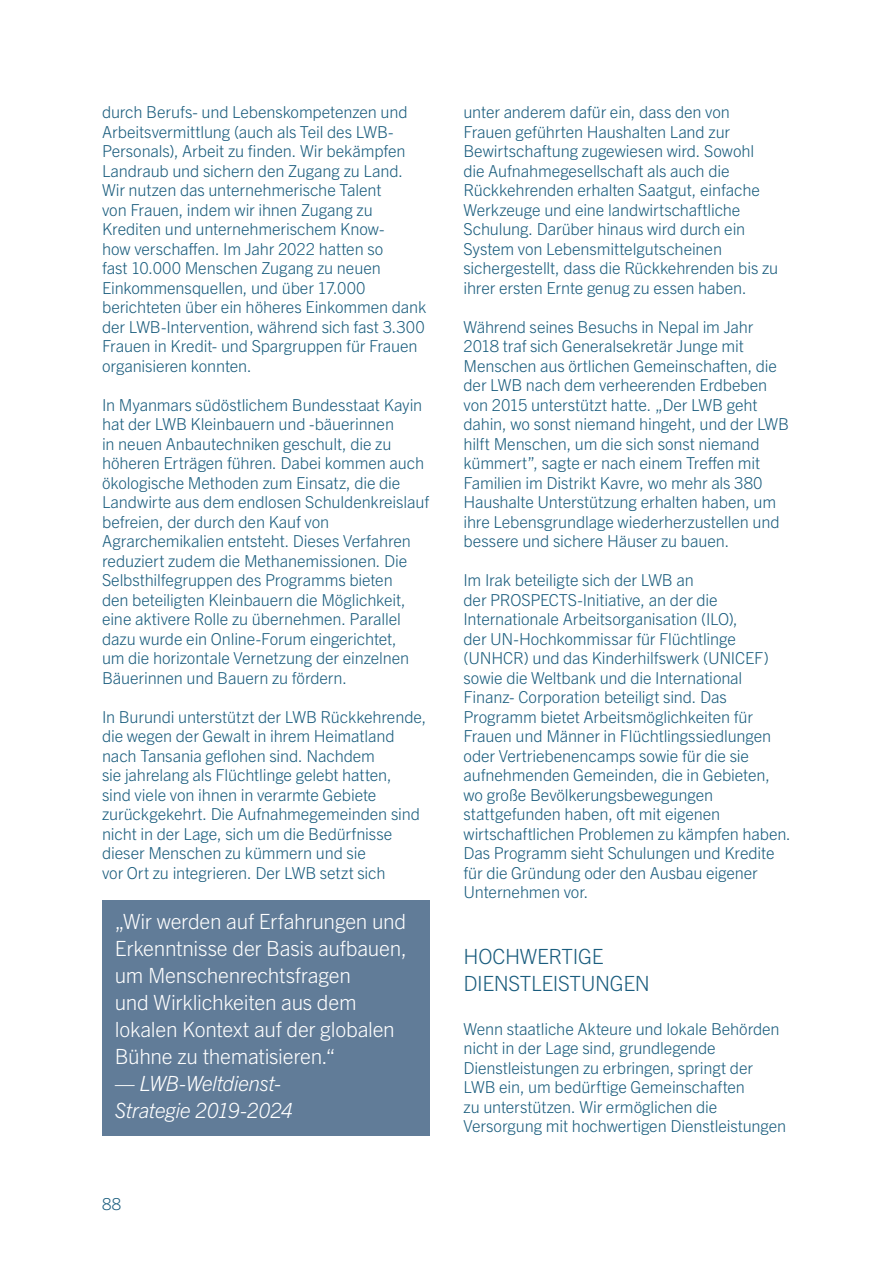
<style>
.page{position:relative;width:893px;height:1263px;background:#fff}
.page>*{position:absolute;margin:0;border:0;box-sizing:border-box;transform-origin:0 0}
.t1{font:300 21px/27px "Trade Gothic Next LT Pro";letter-spacing:-.015em;color:#fff}
.t2{font:italic 300 21px/27px "Trade Gothic Next LT Pro";letter-spacing:-.02em;color:#fff}
.t3{font:300 21px/27px "Trade Gothic Next LT Pro";letter-spacing:-.015em;color:#195c7d}
.t4{font:300 16.5px/19.5px "Trade Gothic Next LT Pro";letter-spacing:-.01em;color:#195c7d}
</style>
<div class="page">
<div style="left:102px;top:900px;width:327px;height:181px;background:#617c98"></div>
<div style="left:102px;top:1062px;width:327px;height:73px;background:#617c98"></div>
<p class="t4" style="left:102px;top:101px;width:326px">durch Berufs- und Lebenskompetenzen und Arbeitsvermittlung (auch als Teil des LWB-Personals), Arbeit zu finden. Wir bekämpfen Landraub und sichern den Zugang zu Land.<br>Wir nutzen das unternehmerische Talent<br>von Frauen, indem wir ihnen Zugang zu Krediten und unternehmerischem Know-<br>how verschaffen. Im Jahr 2022 hatten so<br>fast 10.000 Menschen Zugang zu neuen Einkommensquellen, und über 17.000 berichteten über ein höheres Einkommen dank der LWB-Intervention, während sich fast 3.300<br>Frauen in Kredit- und Spargruppen für Frauen organisieren konnten.</p>
<p class="t4" style="left:102px;top:394px;width:329px">In Myanmars südöstlichem Bundesstaat Kayin hat der LWB Kleinbauern und -bäuerinnen<br>in neuen Anbautechniken geschult, die zu höheren Erträgen führen. Dabei kommen auch ökologische Methoden zum Einsatz, die die Landwirte aus dem endlosen Schuldenkreislauf befreien, der durch den Kauf von Agrarchemikalien entsteht. Dieses Verfahren reduziert zudem die Methanemissionen. Die Selbsthilfegruppen des Programms bieten<br>den beteiligten Kleinbauern die Möglichkeit, eine aktivere Rolle zu übernehmen. Parallel dazu wurde ein Online-Forum eingerichtet,<br>um die horizontale Vernetzung der einzelnen Bäuerinnen und Bauern zu fördern.</p>
<p class="t4" style="left:102px;top:706px;width:326px">In Burundi unterstützt der LWB Rückkehrende, die wegen der Gewalt in ihrem Heimatland nach Tansania geflohen sind. Nachdem<br>sie jahrelang als Flüchtlinge gelebt hatten,<br>sind viele von ihnen in verarmte Gebiete zurückgekehrt. Die Aufnahmegemeinden sind nicht in der Lage, sich um die Bedürfnisse dieser Menschen zu kümmern und sie<br>vor Ort zu integrieren. Der LWB setzt sich</p>
<p class="t1" style="left:115px;top:906px;width:294px">„Wir werden auf Erfahrungen und<br>Erkenntnisse der Basis aufbauen, um Menschenrechtsfragen<br>und Wirklichkeiten aus dem lokalen Kontext auf der globalen<br>Bühne zu thematisieren.“</p>
<p class="t2" style="left:115px;top:1068px;width:180px">— LWB-Weltdienst-<br>Strategie 2019-2024</p>
<p class="t4" style="left:102px;top:1193px;width:21px">88</p>
<p class="t4" style="left:463px;top:101px;width:316px">unter anderem dafür ein, dass den von Frauen geführten Haushalten Land zur Bewirtschaftung zugewiesen wird. Sowohl die Aufnahmegesellschaft als auch die Rückkehrenden erhalten Saatgut, einfache Werkzeuge und eine landwirtschaftliche Schulung. Darüber hinaus wird durch ein System von Lebensmittelgutscheinen sichergestellt, dass die Rückkehrenden bis zu ihrer ersten Ernte genug zu essen haben.</p>
<p class="t4" style="left:463px;top:316px;width:327px">Während seines Besuchs in Nepal im Jahr 2018 traf sich Generalsekretär Junge mit Menschen aus örtlichen Gemeinschaften, die der LWB nach dem verheerenden Erdbeben von 2015 unterstützt hatte. „Der LWB geht dahin, wo sonst niemand hingeht, und der LWB hilft Menschen, um die sich sonst niemand kümmert”, sagte er nach einem Treffen mit Familien im Distrikt Kavre, wo mehr als 380<br>Haushalte Unterstützung erhalten haben, um ihre Lebensgrundlage wiederherzustellen und bessere und sichere Häuser zu bauen.</p>
<p class="t4" style="left:463px;top:569px;width:329px">Im Irak beteiligte sich der LWB an<br>der PROSPECTS-Initiative, an der die Internationale Arbeitsorganisation (ILO),<br>der UN-Hochkommissar für Flüchtlinge (UNHCR) und das Kinderhilfswerk (UNICEF) sowie die Weltbank und die International Finanz- Corporation beteiligt sind. Das Programm bietet Arbeitsmöglichkeiten für Frauen und Männer in Flüchtlingssiedlungen oder Vertriebenencamps sowie für die sie aufnehmenden Gemeinden, die in Gebieten, wo große Bevölkerungsbewegungen stattgefunden haben, oft mit eigenen wirtschaftlichen Problemen zu kämpfen haben.<br>Das Programm sieht Schulungen und Kredite für die Gründung oder den Ausbau eigener Unternehmen vor.</p>
<p class="t3" style="left:463px;top:942px;width:188px">HOCHWERTIGE<br>DIENSTLEISTUNGEN</p>
<p class="t4" style="left:463px;top:1018px;width:324px">Wenn staatliche Akteure und lokale Behörden nicht in der Lage sind, grundlegende Dienstleistungen zu erbringen, springt der LWB ein, um bedürftige Gemeinschaften<br>zu unterstützen. Wir ermöglichen die Versorgung mit hochwertigen Dienstleistungen</p>
</div>
